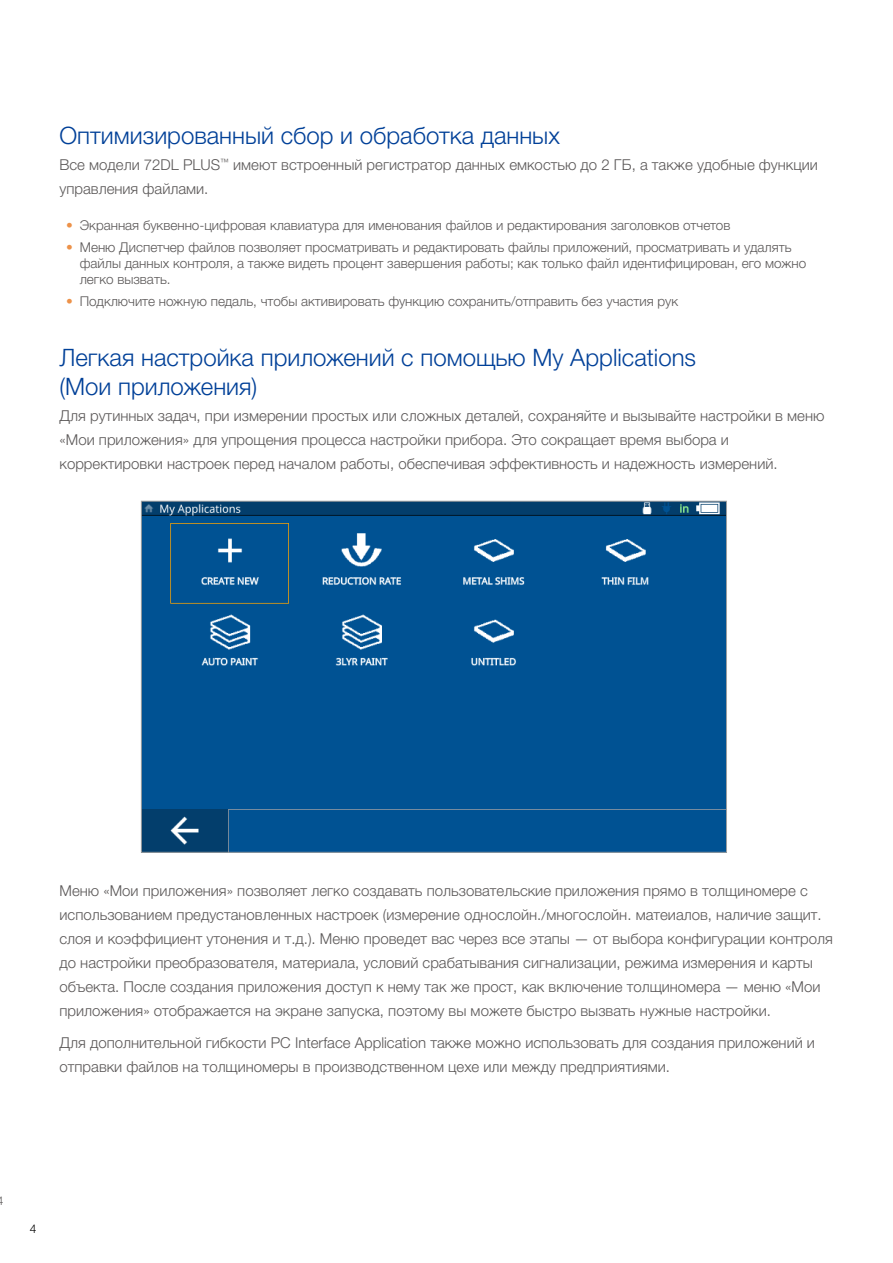
<style>
.page{position:relative;width:893px;height:1263px;background:#fff}
.page>*{position:absolute;margin:0;border:0;box-sizing:border-box;transform-origin:0 0}
.Title_1B{font:300 24px/28.8px "Helvetica Neue LTW1 G";color:#004098}
.Text_001{font:300 15px/24px "Helvetica Neue LTW1 G";color:#5a5757}
.t1{font:300 13.5px/16.2px "Helvetica Neue LTW1 G";color:#5a5757}
.t2{font:300 12px "Helvetica Neue LTW1 G";color:#000}
.s1{color:#ed9249}
</style>
<div class="page">
<img style="left:143px;top:503px;width:582px;height:348px">
<p class="Title_1B" style="left:60px;top:121px;width:502px">Оптимизированный сбор и обработка данных</p>
<p class="Text_001" style="left:60px;top:153px;width:760px">Все модели 72DL PLUS<sup>™</sup> имеют встроенный регистратор данных емкостью до 2 ГБ, а также удобные функции управления файлами.</p>
<p class="t1" style="left:66px;top:217px;width:666px"><span class="s1">•</span> Экранная буквенно-цифровая клавиатура для именования файлов и редактирования заголовков отчетов</p>
<p class="t1" style="left:80px;top:239px;width:728px;text-indent:-14px"><span class="s1">•</span> Меню Диспетчер файлов позволяет просматривать и редактировать файлы приложений, просматривать и удалять файлы данных контроля, а также видеть процент завершения работы; как только файл идентифицирован, его можно легко вызвать.</p>
<p class="t1" style="left:66px;top:293px;width:613px"><span class="s1">•</span> Подключите ножную педаль, чтобы активировать функцию сохранить/отправить без участия рук</p>
<p class="Title_1B" style="left:60px;top:343px;width:638px">Легкая настройка приложений с помощью My Applications (Мои приложения)</p>
<p class="Text_001" style="left:60px;top:404px;width:766px">Для рутинных задач, при измерении простых или сложных деталей, сохраняйте и вызывайте настройки в меню «Мои приложения» для упрощения процесса настройки прибора. Это сокращает время выбора и корректировки настроек перед началом работы, обеспечивая эффективность и надежность измерений.</p>
<p class="Text_001" style="left:60px;top:878px;width:775px">Меню «Мои приложения» позволяет легко создавать пользовательские приложения прямо в толщиномере с использованием предустановленных настроек (измерение однослойн./многослойн. матеиалов, наличие защит. слоя и коэффициент утонения и т.д.). Меню проведет вас через все этапы — от выбора конфигурации контроля до настройки преобразователя, материала, условий срабатывания сигнализации, режима измерения и карты объекта. После создания приложения доступ к нему так же прост, как включение толщиномера — меню «Мои приложения» отображается на экране запуска, поэтому вы можете быстро вызвать нужные настройки.</p>
<p class="Text_001" style="left:60px;top:1031px;width:757px">Для дополнительной гибкости PC Interface Application также можно использовать для создания приложений и отправки файлов на толщиномеры в производственном цехе или между предприятиями.</p>
<p class="t2" style="left:30px;top:1221px;width:8px">4</p>
</div>
